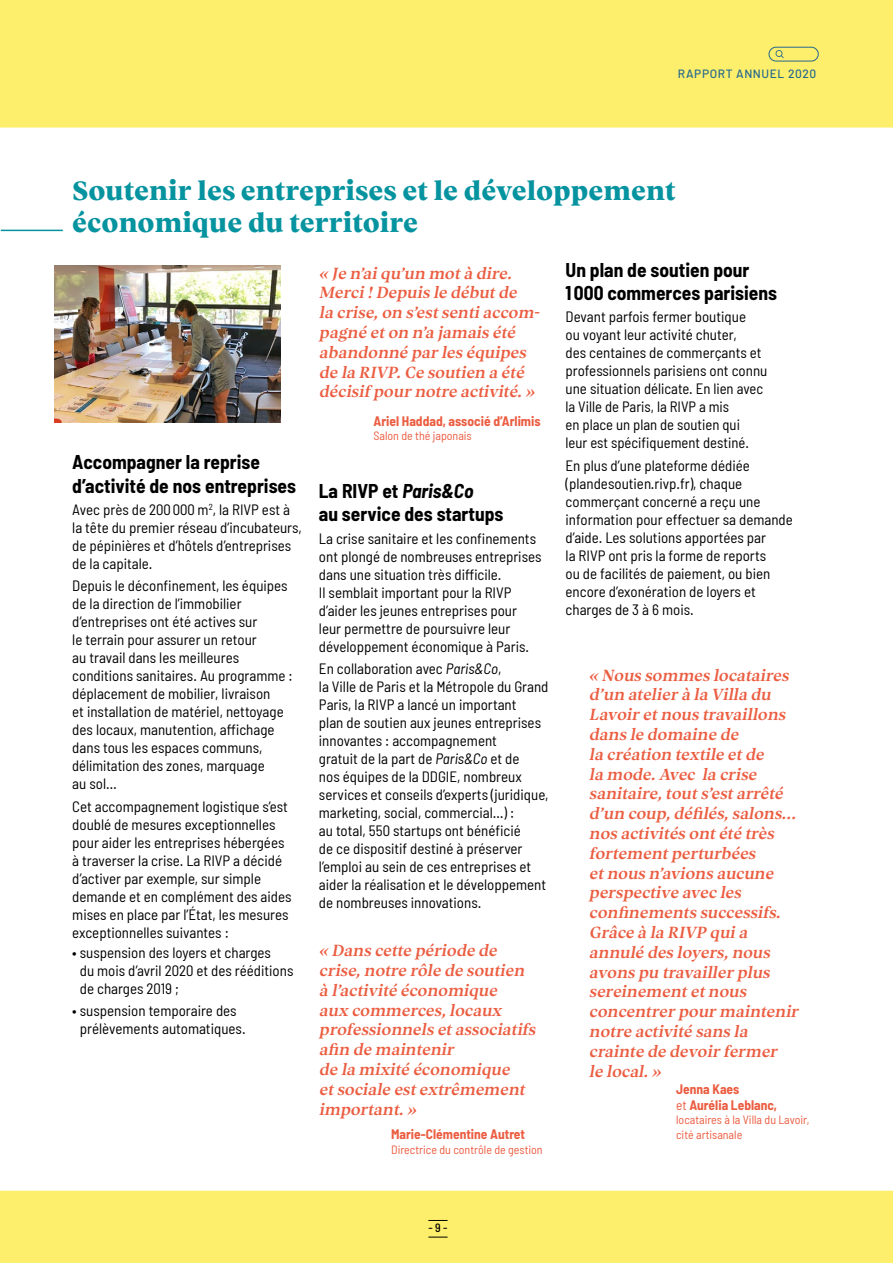
<style>
.page{position:relative;width:893px;height:1263px;background:#fdef6b}
.page>*{position:absolute;margin:0;border:0;box-sizing:border-box;transform-origin:0 0}
.t1{font:800 27px/32.4px "TRY Vesterbro";color:#0593a0}
.t2{font:700 semi-condensed 19.5px/23.4px "Barlow";color:#000}
.t3{font:italic 500 16.5px/19.8px "TRY Vesterbro";letter-spacing:-.015em;color:#eb5d41}
.t4{font:semi-condensed 15px/18px "Barlow";color:#000}
.t5{font:700 semi-condensed 13.5px/16.2px "Barlow";color:#eb5d41}
.t6{font:semi-condensed 12px/14.4px "Barlow";color:#eb5d41}
.t7{font:500 12px "Barlow";letter-spacing:.05em;color:#24678d}
.t8{font:500 semi-condensed 12px "Barlow";color:#000}
.s1{font-style:italic}
.s2{font-weight:400}
</style>
<div class="page">
<div style="left:0;top:128px;width:893px;height:1063px;background:#fff"></div>
<img style="left:54px;top:266px;width:227px;height:156px">
<hr style="left:1px;top:230px;width:62px;height:1px;background:#0593a0">
<div style="left:769px;top:47px;width:50px;height:14px;border:1px solid #24678d;border-radius:7px"></div>
<svg style="left:775px;top:50px;width:9px;height:8px"></svg>
<svg style="left:428px;top:1220px;width:20px;height:1px"></svg>
<svg style="left:428px;top:1237px;width:20px;height:1px"></svg>
<p class="t7" style="left:678px;top:66px;width:140px">RAPPORT ANNUEL 2020</p>
<p class="t1" style="left:72px;top:174px;width:605px">Soutenir les entreprises et le développement économique du territoire</p>
<p class="t2" style="left:72px;top:450px;width:225px">Accompagner la reprise d’activité de nos entreprises</p>
<p class="t4" style="left:72px;top:500px;width:231px">Avec près de 200 000 m<sup>2</sup>, la RIVP est à la tête du premier réseau d’incubateurs, de pépinières et d’hôtels d’entreprises de la capitale.</p>
<p class="t4" style="left:72px;top:577px;width:222px">Depuis le déconfinement, les équipes de la direction de l’immobilier d’entreprises ont été actives sur<br>le terrain pour assurer un retour<br>au travail dans les meilleures conditions sanitaires. Au programme : déplacement de mobilier, livraison<br>et installation de matériel, nettoyage des locaux, manutention, affichage dans tous les espaces communs, délimitation des zones, marquage<br>au sol…</p>
<p class="t4" style="left:72px;top:797px;width:221px">Cet accompagnement logistique s’est doublé de mesures exceptionnelles pour aider les entreprises hébergées à traverser la crise. La RIVP a décidé d’activer par exemple, sur simple demande et en complément des aides mises en place par l’État, les mesures exceptionnelles suivantes :</p>
<p class="t4" style="left:80px;top:943px;width:215px;text-indent:-8px">• suspension des loyers et charges<br>du mois d’avril 2020 et des rééditions de charges 2019 ;</p>
<p class="t4" style="left:72px;top:1001px;width:175px;text-align:center">• suspension temporaire des prélèvements automatiques.</p>
<p class="t3" style="left:319px;top:263px;width:225px">« Je n’aiqu’un motà dire.<br>Merci!Depuis le débutde la crise,on s’estsentiaccom&shy;pagné eton n’a jamais été abandonné par les équipes de la RIVP.Ce soutien a été décisif pour notre activité.»</p>
<p class="t5" style="left:373px;top:412px;width:169px">Ariel Haddad, associé d’Arlimis</p>
<p class="t6" style="left:373px;top:428px;width:100px">Salon de thé japonais</p>
<p class="t2" style="left:319px;top:479px;width:186px">La RIVP et <span class="s1">Paris&amp;Co<br></span>au service des startups</p>
<p class="t4" style="left:319px;top:529px;width:224px">La crise sanitaire et les confinements ont plongé de nombreuses entreprises dans une situation très difficile.<br>Il semblait important pour la RIVP d’aider les jeunes entreprises pour leur permettre de poursuivre leur développement économique à Paris.</p>
<p class="t4" style="left:319px;top:659px;width:231px">En collaboration avec <span class="s1">Paris&amp;Co</span>,<br>la Ville de Paris et la Métropole du Grand Paris, la RIVP a lancé un important<br>plan de soutien aux jeunes entreprises innovantes : accompagnement<br>gratuit de la part de <span class="s1">Paris&amp;Co</span> et de<br>nos équipes de la DDGIE, nombreux services et conseils d’experts (juridique, marketing, social, commercial…) :<br>au total, 550 startups ont bénéficié<br>de ce dispositif destiné à préserver l’emploi au sein de ces entreprises et aider la réalisation et le développement de nombreuses innovations.</p>
<p class="t3" style="left:319px;top:940px;width:222px">« Dans cette période de crise,notre rôle de soutien à l’activité économique<br>aux commerces,locaux professionnels etassociatifs afin de maintenir<br>de la mixité économique etsociale estextrêmement important.»</p>
<p class="t5" style="left:391px;top:1126px;width:135px">Marie-Clémentine Autret</p>
<p class="t6" style="left:391px;top:1142px;width:153px">Directrice du contrôle de gestion</p>
<p class="t2" style="left:566px;top:257px;width:213px">Un plan de soutien pour<br>1000 commerces parisiens</p>
<p class="t4" style="left:566px;top:308px;width:203px">Devant parfois fermer boutique<br>ou voyant leur activité chuter,<br>des centaines de commerçants et professionnels parisiens ont connu une situation délicate. En lien avec la Ville de Paris, la RIVP a mis<br>en place un plan de soutien qui<br>leur est spécifiquement destiné.</p>
<p class="t4" style="left:566px;top:456px;width:229px">En plus d’une plateforme dédiée (plandesoutien.rivp.fr), chaque commerçant concerné a reçu une information pour effectuer sa demande d’aide. Les solutions apportées par<br>la RIVP ont pris la forme de reports<br>ou de facilités de paiement, ou bien encore d’exonération de loyers et charges de 3 à 6 mois.</p>
<p class="t3" style="left:589px;top:665px;width:215px">« Nous sommes locataires d’un atelier à la Villa du<br>Lavoir etnous travaillons dans le domaine de<br>la création textile etde<br>la mode.Avec la crise sanitaire,touts’estarrêté d’un coup,défilés,salons… nos activités ontété très fortementperturbées etnous n’avions aucune perspective avec les confinements successifs.<br>Grâce à la RIVP quia annulé des loyers,nous avons pu travailler plus sereinementetnous concentrer pour maintenir notre activité sans la crainte de devoir fermer le local.»</p>
<p class="t5" style="left:676px;top:1080px;width:102px">Jenna Kaes<br><span class="s2">et</span> Aurélia Leblanc,</p>
<p class="t6" style="left:676px;top:1112px;width:135px">locataires à la Villa du Lavoir, cité artisanale</p>
<p class="t8" style="left:428px;top:1221px;width:21px">- 9 -</p>
</div>
